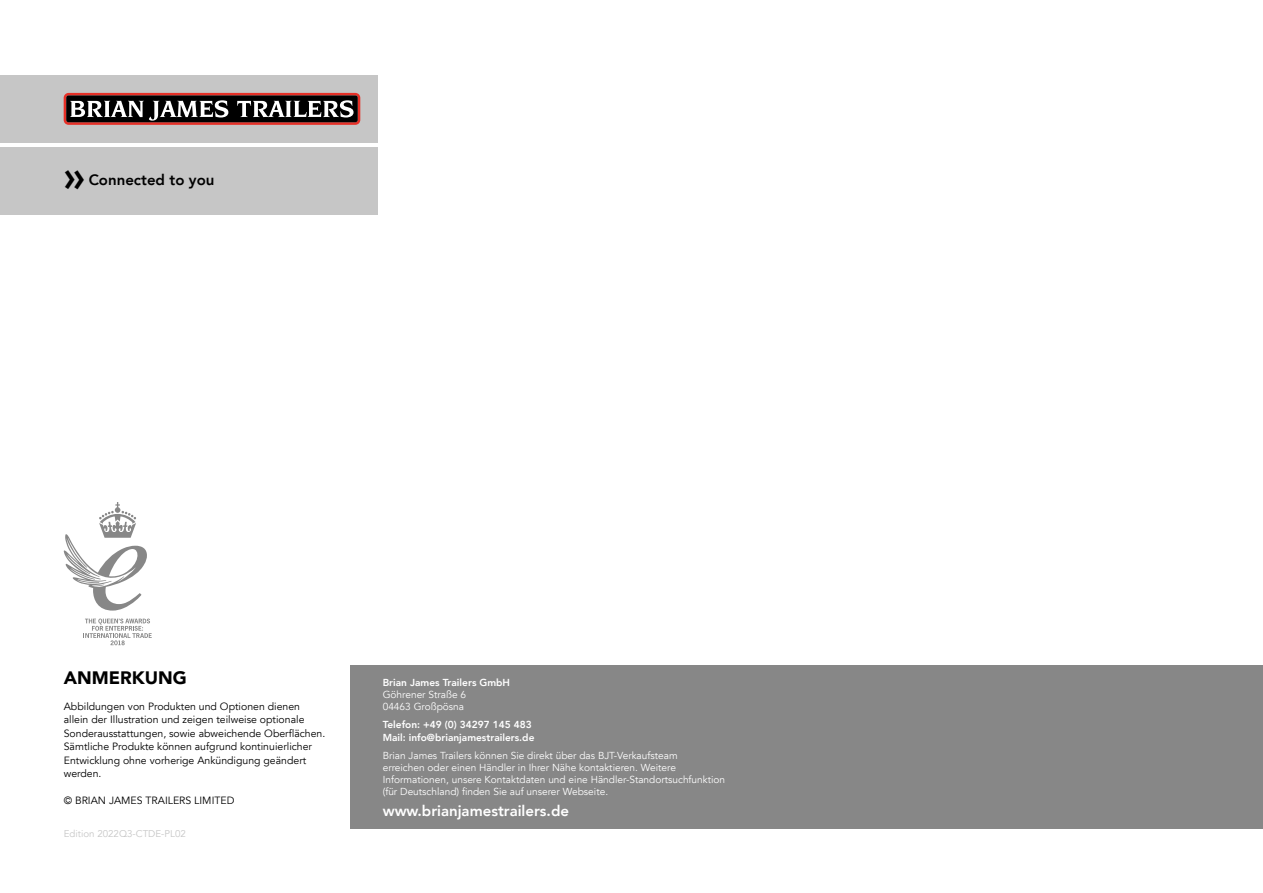
<style>
.page{position:relative;width:1263px;height:893px;background:#fff}
.page>*{position:absolute;margin:0;border:0;box-sizing:border-box;transform-origin:0 0}
.t1{font:800 42px "Avenir LT";color:#000}
.t2{font:900 18px "Avenir LT";color:#000}
.t3{font:800 15px "Avenir LT";color:#fff}
.t4{font:800 15px "Avenir LT";color:#000}
.t5{font:10.5px/13.5px "Avenir LT";color:#000}
.t6{font:10.2px/12.1px "Avenir LT";color:#fff}
.t7{font:800 10.2px/12.1px "Avenir LT";color:#fff}
.t8{font:9.75px "Avenir LT";color:#c6c6c6}
</style>
<div class="page">
<svg style="left:83px;top:619px;width:69px;height:26px"></svg>
<svg style="left:64px;top:502px;width:83px;height:109px"></svg>
<div style="left:0;top:147px;width:377px;height:68px;background:#c6c6c6"></div>
<div style="left:0;top:75px;width:377px;height:67px;background:#c6c6c6"></div>
<svg style="left:64px;top:93px;width:296px;height:32px"></svg>
<div style="left:351px;top:665px;width:912px;height:164px;background:#878787"></div>
<h1 class="t1" style="left:64px;top:150px;width:23px">»</h1>
<h3 class="t4" style="left:89px;top:171px;width:127px">Connected to you</h3>
<h2 class="t2" style="left:64px;top:666px;width:125px">ANMERKUNG</h2>
<p class="t5" style="left:64px;top:700px;width:263px">Abbildungen von Produkten und Optionen dienen allein der Illustration und zeigen teilweise optionale Sonderausstattungen, sowie abweichende Oberflächen.<br>Sämtliche Produkte können aufgrund kontinuierlicher Entwicklung ohne vorherige Ankündigung geändert werden.</p>
<p class="t5" style="left:64px;top:794px;width:172px">© BRIAN JAMES TRAILERS LIMITED</p>
<p class="t8" style="left:64px;top:828px;width:124px">Edition 2022Q3-CTDE-PL02</p>
<p class="t7" style="left:383px;top:676px;width:129px">Brian James Trailers GmbH</p>
<p class="t6" style="left:383px;top:689px;width:85px">Göhrener Straße 6<br>04463 Großpösna</p>
<p class="t7" style="left:383px;top:719px;width:153px">Telefon: +49 (0) 34297 145 483<br>Mail: info@brianjamestrailers.de</p>
<p class="t6" style="left:383px;top:749px;width:344px">Brian James Trailers können Sie direkt über das BJT-Verkaufsteam<br>erreichen oder einen Händler in Ihrer Nähe kontaktieren. Weitere Informationen, unsere Kontaktdaten und eine Händler-Standortsuchfunktion (für Deutschland) finden Sie auf unserer Webseite.</p>
<h3 class="t3" style="left:383px;top:802px;width:188px">www.brianjamestrailers.de</h3>
</div>
